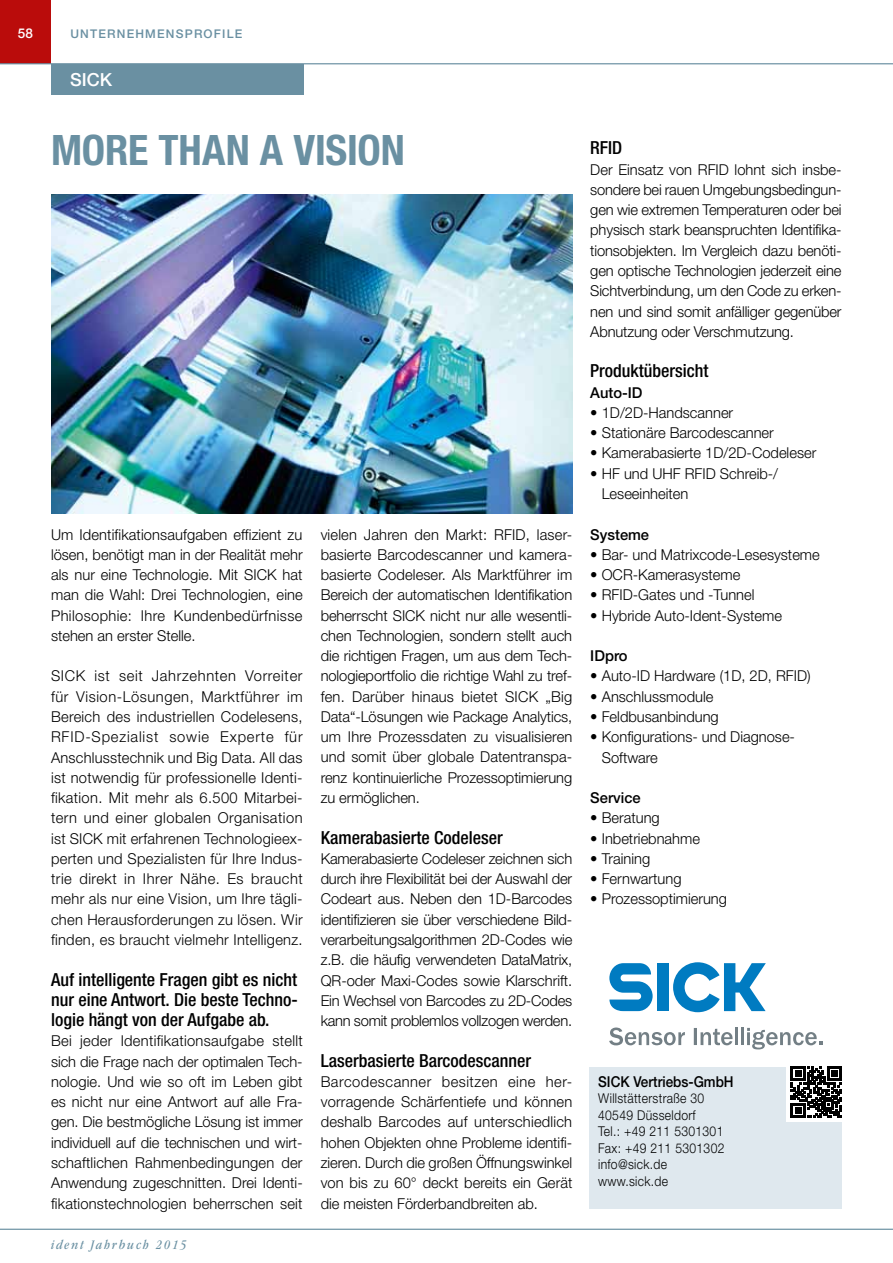
<style>
.page{position:relative;width:893px;height:1263px;background:#fff}
.page>*{position:absolute;margin:0;border:0;box-sizing:border-box;transform-origin:0 0}
.t1{font:700 condensed 42px "Helvetica Neue LT Std";letter-spacing:-.005em;color:#6a90a2}
.t2{font:500 condensed 18px/20.2px "Helvetica Neue LT Std";color:#000;text-align:justify}
.t3{font:500 18px "Helvetica Neue LT Std";color:#fff}
.t4{font:300 15px/20.2px "Helvetica Neue LT Std";color:#000;text-align:justify}
.t5{font:500 15px "Helvetica Neue LT Std";color:#000}
.t6{font:500 15px "Helvetica Neue LT Std";color:#000;scale:.9 1}
.t7{font:300 13.5px/16.5px "Helvetica Neue LT Std";letter-spacing:.025em;color:#000;scale:.9 1}
.t8{font:italic condensed 13.5px "ITC Garamond Std";letter-spacing:.15em;color:#6a90a2}
.t9{font:500 13.5px "Helvetica Neue LT Std";color:#fff}
.t10{font:500 12px "Helvetica Neue LT Std";letter-spacing:.1em;color:#6a90a2}
</style>
<div class="page">
<div style="left:51px;top:64px;width:252px;height:30px;background:#6a90a2"></div>
<div style="left:590px;top:1067px;width:252px;height:141px;background:#dfe8ee"></div>
<div style="left:787px;top:1067px;width:55px;height:55px;background:#fff"></div>
<svg style="left:791px;top:1067px;width:51px;height:51px"></svg>
<img style="left:51px;top:195px;width:522px;height:318px">
<svg style="left:609px;top:963px;width:44px;height:48px"></svg>
<div style="left:657px;top:963px;width:11px;height:48px;background:#007bc1"></div>
<svg style="left:673px;top:962px;width:93px;height:50px"></svg>
<svg style="left:609px;top:1027px;width:76px;height:18px"></svg>
<svg style="left:694px;top:1028px;width:38px;height:17px"></svg>
<hr style="left:735px;top:1028px;width:3px;height:17px;background:#737f85">
<hr style="left:741px;top:1028px;width:3px;height:17px;background:#737f85">
<svg style="left:747px;top:1028px;width:75px;height:21px"></svg>
<div style="left:0;top:0;width:51px;height:64px;background:#ba0c0b"></div>
<hr style="left:0;top:63px;width:893px;height:1px;background:#6a90a2">
<hr style="left:0;top:1229px;width:893px;height:1px;background:#6a90a2">
<p class="t9" style="left:18px;top:25px;width:17px">58</p>
<p class="t10" style="left:70px;top:27px;width:174px">unternehmensprofile</p>
<p class="t3" style="left:70px;top:68px;width:43px">SICK</p>
<h1 class="t1" style="left:51px;top:125px;width:355px">MORE THAN A VISION</h1>
<p class="t4" style="left:51px;top:524px;width:253px">Um Identifikationsaufgaben effizient zu lösen, benötigt man in der Realität mehr als nur eine Technologie. Mit SICK hat man die Wahl: Drei Technologien, eine Philosophie: Ihre Kundenbedürfnisse stehen an erster Stelle.</p>
<p class="t4" style="left:51px;top:666px;width:253px">SICK ist seit Jahrzehnten Vorreiter für Vision-Lösungen, Marktführer im Bereich des industriellen Codelesens, RFID-Spezialist sowie Experte für Anschlusstechnik und Big Data. All das ist notwendig für professionelle Identi&shy;fikation. Mit mehr als 6.500 Mitarbei&shy;tern und einer globalen Organisation ist SICK mit erfahrenen Technologieex&shy;perten und Spezialisten für Ihre Indus&shy;trie direkt in Ihrer Nähe. Es braucht mehr als nur eine Vision, um Ihre tägli&shy;chen Herausforderungen zu lösen. Wir finden, es braucht vielmehr Intelligenz.</p>
<p class="t2" style="left:51px;top:969px;width:247px">Auf intelligente Fragen gibt es nicht nur eine Antwort. Die beste Techno&shy;logie hängt von der Aufgabe ab.</p>
<p class="t4" style="left:51px;top:1031px;width:253px">Bei jeder Identifikationsaufgabe stellt sich die Frage nach der optimalen Tech&shy;nologie. Und wie so oft im Leben gibt es nicht nur eine Antwort auf alle Fra&shy;gen. Die bestmögliche Lösung ist immer individuell auf die technischen und wirt&shy;schaftlichen Rahmenbedingungen der Anwendung zugeschnitten. Drei Identi&shy;fikationstechnologien beherrschen seit</p>
<p class="t8" style="left:51px;top:1237px;width:137px">ident Jahrbuch 2015</p>
<p class="t4" style="left:321px;top:524px;width:253px">vielen Jahren den Markt: RFID, laser&shy;basierte Barcodescanner und kamera&shy;basierte Codeleser. Als Marktführer im Bereich der automatischen Identifikation beherrscht SICK nicht nur alle wesentli&shy;chen Technologien, sondern stellt auch die richtigen Fragen, um aus dem Tech&shy;nologieportfolio die richtige Wahl zu tref&shy;fen. Darüber hinaus bietet SICK „Big Data“-Lösungen wie Package Analytics, um Ihre Prozessdaten zu visualisieren und somit über globale Datentranspa&shy;renz kontinuierliche Prozessoptimierung zu ermöglichen.</p>
<p class="t2" style="left:321px;top:827px;width:184px">Kamerabasierte Codeleser</p>
<p class="t4" style="left:321px;top:848px;width:253px">Kamerabasierte Codeleser zeichnen sich durch ihre Flexibilität bei der Auswahl der Codeart aus. Neben den 1D-Barcodes identifizieren sie über verschiedene Bild&shy;verarbeitungsalgorithmen 2D-Codes wie z.B. die häufig verwendeten DataMatrix, QR-oder Maxi-Codes sowie Klarschrift.<br>Ein Wechsel von Barcodes zu 2D-Codes kann somit problemlos vollzogen werden.</p>
<p class="t2" style="left:321px;top:1050px;width:212px">Laserbasierte Barcodescanner</p>
<p class="t4" style="left:321px;top:1071px;width:253px">Barcodescanner besitzen eine her&shy;vorragende Schärfentiefe und können deshalb Barcodes auf unterschiedlich hohen Objekten ohne Probleme identifi&shy;zieren. Durch die großen Öffnungswinkel von bis zu 60° deckt bereits ein Gerät die meisten Förderbandbreiten ab.</p>
<p class="t2" style="left:590px;top:138px;width:34px">RFID</p>
<p class="t4" style="left:590px;top:159px;width:253px">Der Einsatz von RFID lohnt sich insbe&shy;sondere bei rauen Umgebungsbedingun&shy;gen wie extremen Temperaturen oder bei physisch stark beanspruchten Identifika&shy;tionsobjekten. Im Vergleich dazu benöti&shy;gen optische Technologien jederzeit eine Sichtverbindung, um den Code zu erken&shy;nen und sind somit anfälliger gegenüber Abnutzung oder Verschmutzung.</p>
<p class="t2" style="left:590px;top:361px;width:120px">Produktübersicht</p>
<p class="t5" style="left:590px;top:383px;width:46px">Auto-ID</p>
<p class="t4" style="left:590px;top:402px;width:144px">• 1D/2D-Handscanner</p>
<p class="t4" style="left:590px;top:422px;width:185px">• Stationäre Barcodescanner</p>
<p class="t4" style="left:590px;top:443px;width:227px">• Kamerabasierte 1D/2D-Codeleser</p>
<p class="t4" style="left:602px;top:463px;width:178px;text-indent:-11px">• HF und UHF RFID Schreib-/<br>Leseeinheiten</p>
<p class="t5" style="left:590px;top:525px;width:60px">Systeme</p>
<p class="t4" style="left:590px;top:544px;width:231px">• Bar- und Matrixcode-Lesesysteme</p>
<p class="t4" style="left:590px;top:564px;width:152px">• OCR-Kamerasysteme</p>
<p class="t4" style="left:590px;top:585px;width:166px">• RFID-Gates und -Tunnel</p>
<p class="t4" style="left:590px;top:605px;width:193px">• Hybride Auto-Ident-Systeme</p>
<p class="t5" style="left:590px;top:647px;width:39px">IDpro</p>
<p class="t4" style="left:590px;top:666px;width:222px">• Auto-ID Hardware (1D, 2D, RFID)</p>
<p class="t4" style="left:590px;top:686px;width:125px">• Anschlussmodule</p>
<p class="t4" style="left:590px;top:706px;width:130px">• Feldbusanbindung</p>
<p class="t4" style="left:602px;top:726px;width:195px;text-indent:-11px">• Konfigurations- und Diagnose-<br>Software</p>
<p class="t5" style="left:590px;top:789px;width:52px">Service</p>
<p class="t4" style="left:590px;top:807px;width:71px">• Beratung</p>
<p class="t4" style="left:590px;top:828px;width:111px">• Inbetriebnahme</p>
<p class="t4" style="left:590px;top:848px;width:61px">• Training</p>
<p class="t4" style="left:590px;top:868px;width:93px">• Fernwartung</p>
<p class="t4" style="left:590px;top:889px;width:138px">• Prozessoptimierung</p>
<p class="t6" style="left:598px;top:1073px;width:150px">SICK Vertriebs-GmbH</p>
<p class="t7" style="left:598px;top:1090px;width:142px">Willstätterstraße 30<br>40549 Düsseldorf<br>Tel.: +49 211 5301301<br>Fax: +49 211 5301302 info@sick.de www.sick.de</p>
</div>
